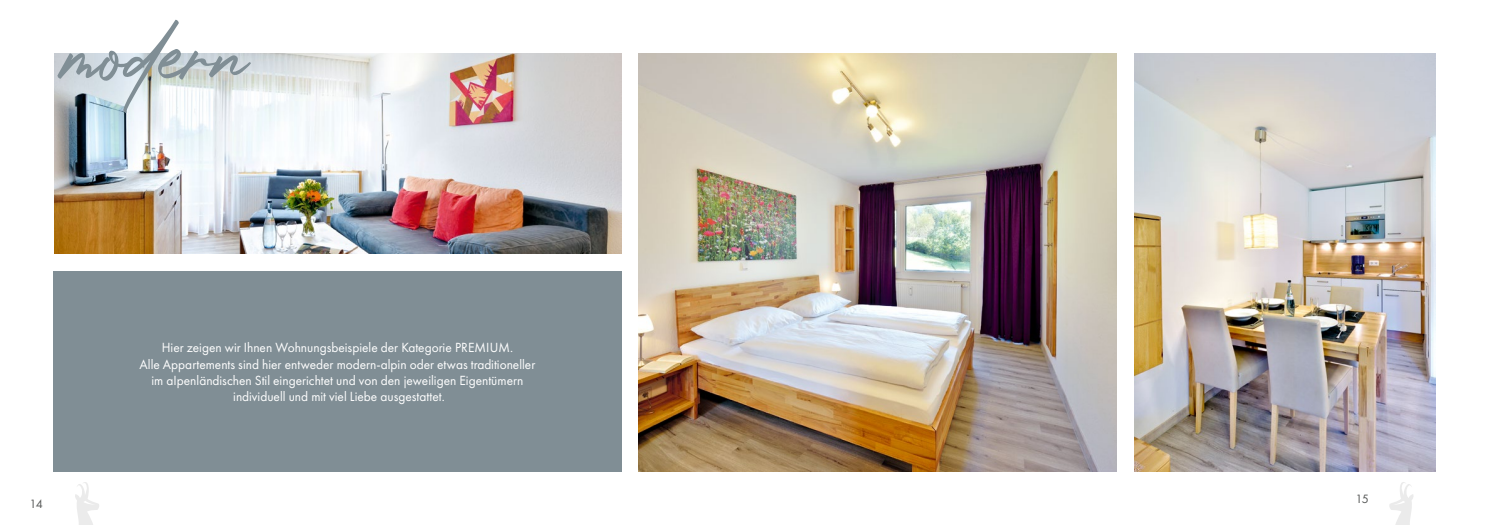
<style>
.page{position:relative;width:1489px;height:525px;background:#fff}
.page>*{position:absolute;margin:0;border:0;box-sizing:border-box;transform-origin:0 0}
.t1{font:108.75px "Photograph Signature";color:#808e95}
.t2{font:13.75px/16.2px "Futura PT";color:#fff;text-align:center}
.t3{font:12.5px "Futura PT";color:#555756}
</style>
<div class="page">
<svg style="left:75px;top:482px;width:24px;height:42px"></svg>
<svg style="left:1389px;top:482px;width:24px;height:42px"></svg>
<img style="left:54px;top:53px;width:567px;height:200px">
<div style="left:53px;top:271px;width:568px;height:200px;background:#808e95"></div>
<img style="left:1134px;top:53px;width:301px;height:418px">
<img style="left:638px;top:53px;width:478px;height:418px">
<h1 class="t1" style="left:66px;top:-44px;width:184px">modern</h1>
<p class="t3" style="left:29px;top:496px;width:15px">14</p>
<p class="t2" style="left:140px;top:339px;width:397px">Hier zeigen wir Ihnen Wohnungsbeispiele der Kategorie PREMIUM.<br>Alle Appartements sind hier entweder modern-alpin oder etwas traditioneller im aIpenländischen Stil eingerichtet und von den jeweiligen Eigentümern individuell und mit viel Liebe ausgestattet.</p>
<p class="t3" style="left:1355px;top:491px;width:15px">15</p>
</div>
